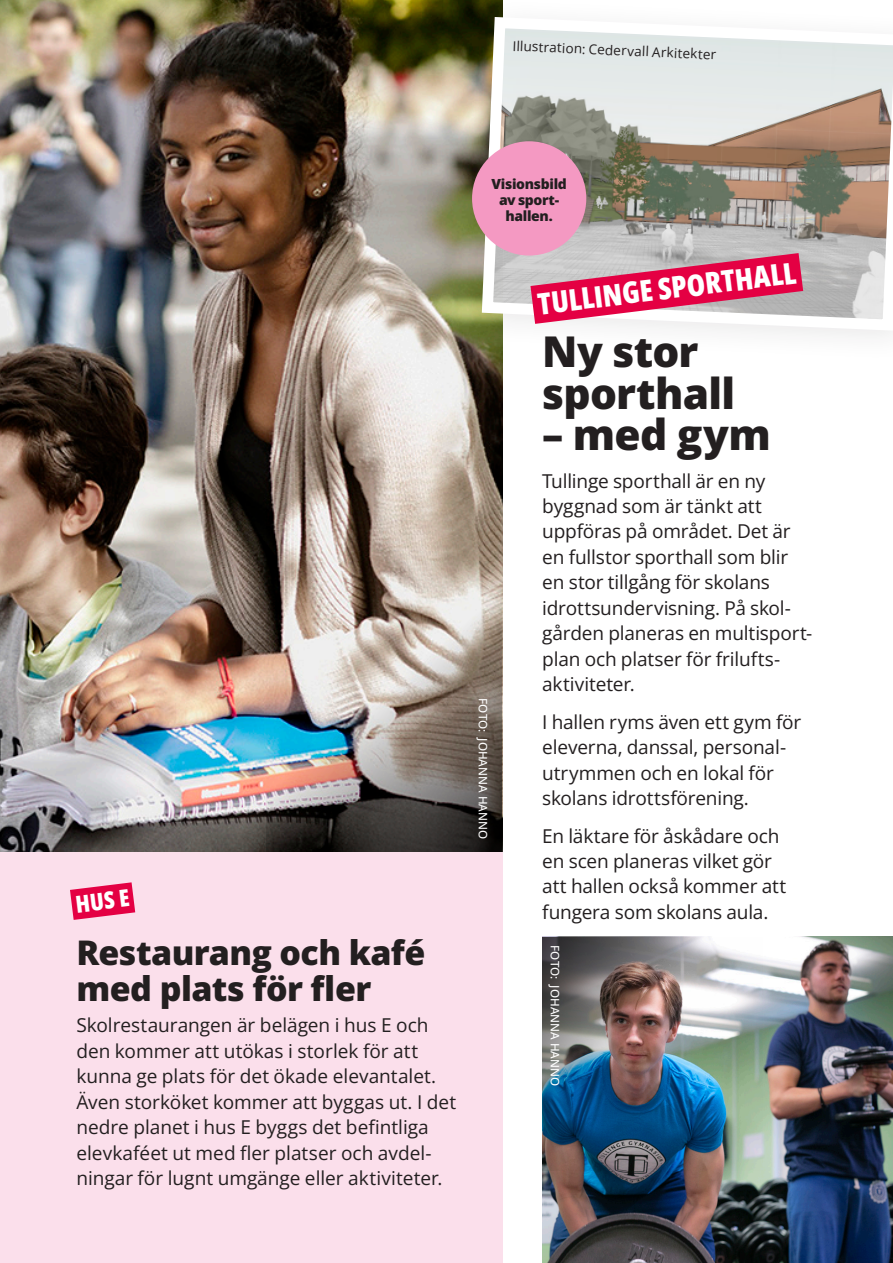
<style>
.page{position:relative;width:893px;height:1263px;background:#fff}
.page>*{position:absolute;margin:0;border:0;box-sizing:border-box;transform-origin:0 0}
.t1{font:800 42.45px/41.5px "Open Sans";letter-spacing:-.015em;color:#231f20}
.t2{font:800 33.9px/36px "Open Sans";letter-spacing:-.015em;color:#231f20}
.t3{font:800 29.7px "Open Sans Condensed";color:#fff}
.t4{font:800 23.55px "Open Sans Condensed";color:#fff}
.t5{font:19.05px/25.5px "Open Sans";letter-spacing:-.005em;color:#231f20}
.t6{font:800 13.95px/15.8px "Open Sans";letter-spacing:-.025em;color:#231f20;text-align:center}
.t7{font:13.5px "Open Sans";color:#231f20}
.t8{font:500 11.7px "Open Sans";color:#fff}
</style>
<div class="page">
<img style="left:542px;top:937px;width:351px;height:326px">
<div style="left:0;top:0;width:502px;height:1263px;background:#fbdfeb"></div>
<img style="left:0;top:0;width:502px;height:851px">
<img style="left:266px;top:470px;width:236px;height:381px">
<img style="left:542px;top:937px;width:221px;height:233px">
<svg style="left:70px;top:882px;width:66px;height:38px"></svg>
<div style="left:460px;top:0;width:433px;height:364px;background:#231f20;opacity:.1"></div>
<svg style="left:476px;top:11px;width:417px;height:325px;background:#c0bcb3"></svg>
<div style="left:472px;top:141px;width:114px;height:115px;background:#f499c2;border-radius:50%"></div>
<svg style="left:490px;top:229px;width:353px;height:118px"></svg>
<p class="t7" style="left:513px;top:37px;width:205px;rotate:2deg">Illustration: Cedervall Arkitekter</p>
<p class="t4" style="left:74px;top:888px;width:55px;rotate:-7deg">HUS E</p>
<p class="t2" style="left:76px;top:934px;width:351px">Restaurang och kafé med plats för fler</p>
<p class="t5" style="left:76px;top:1012px;width:381px">Skolrestaurangen är belägen i hus E och den kommer att utökas i storlek för att kunna ge plats för det ökade elevantalet.<br>Även storköket kommer att byggas ut. I det nedre planet i hus E byggs det befintliga elevkaféet ut med fler platser och avdel&shy;ningar för lugnt umgänge eller aktiviteter.</p>
<p class="t6" style="left:491px;top:176px;width:77px">Visionsbild av sport&shy;hallen.</p>
<p class="t8" style="left:491px;top:698px;width:142px;rotate:90deg">FOTO: JOHANNA HANNO</p>
<p class="t3" style="left:535px;top:284px;width:261px;rotate:-7deg">TULLINGE SPORTHALL</p>
<p class="t1" style="left:542px;top:330px;width:194px">Ny stor sporthall</p>
<p class="t1" style="left:542px;top:413px;width:230px">– med gym</p>
<p class="t5" style="left:542px;top:467px;width:272px">Tullinge sporthall är en ny byggnad som är tänkt att uppföras på området. Det är en fullstor sporthall som blir en stor tillgång för skolans idrottsundervisning. På skol&shy;gården planeras en multisport&shy;plan och platser för frilufts&shy;aktiviteter.</p>
<p class="t5" style="left:542px;top:708px;width:261px">I hallen ryms även ett gym för eleverna, danssal, personal&shy;utrymmen och en lokal för skolans idrottsförening.</p>
<p class="t5" style="left:542px;top:822px;width:246px">En läktare för åskådare och en scen planeras vilket gör att hallen också kommer att fungera som skolans aula.</p>
<p class="t8" style="left:563px;top:945px;width:142px;rotate:90deg">FOTO: JOHANNA HANNO</p>
</div>
